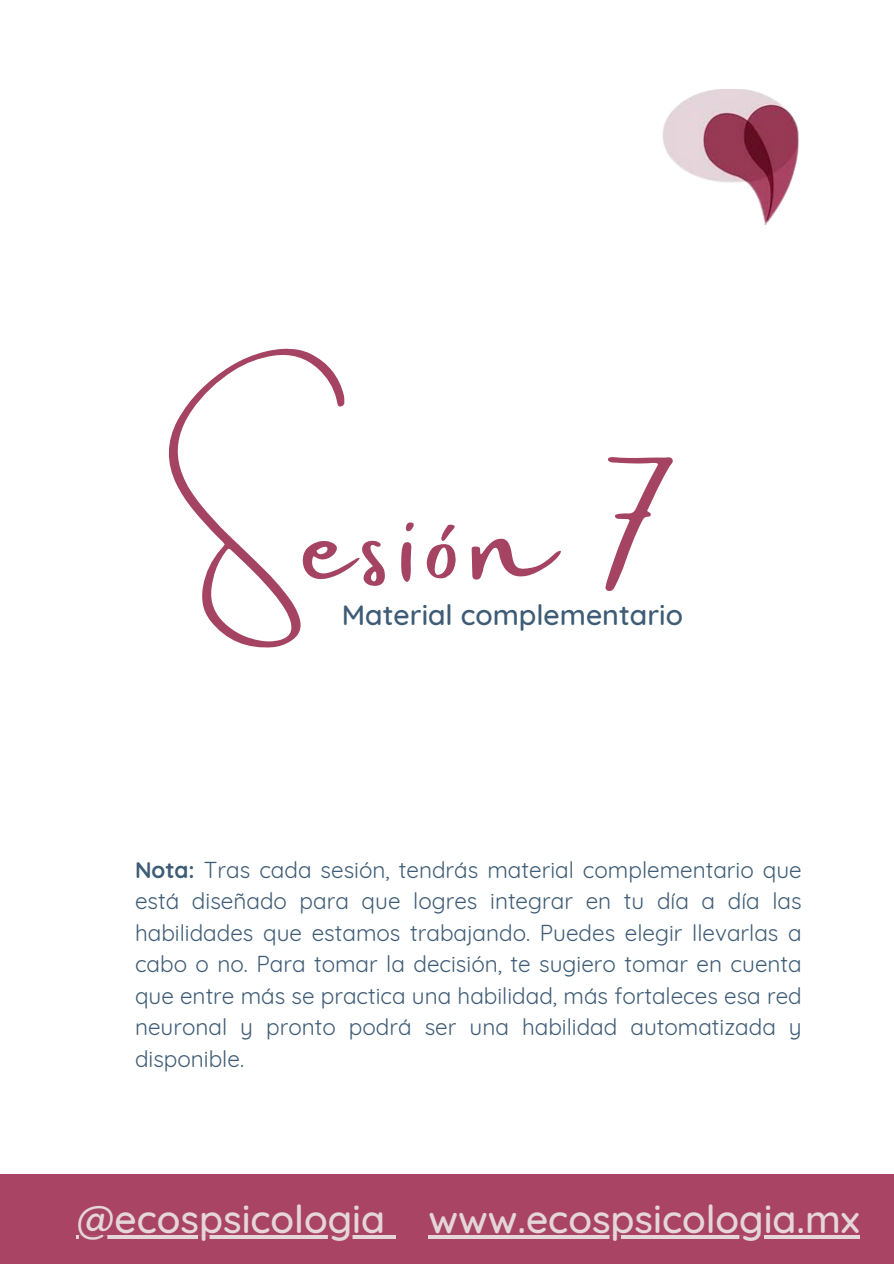
<style>
.page{position:relative;width:894px;height:1264px;background:#fff}
.page>*{position:absolute;margin:0;border:0;box-sizing:border-box;transform-origin:0 0}
.t1{font:120px "Amsterdam Two";letter-spacing:.095em;color:#a54363}
.t2{font:500 39px "Quicksand";color:#e4d6da}
.t3{font:500 28.5px "Quicksand";color:#3e5c76}
.t4{font:22.5px/31.5px "Quicksand";color:#3e5c76;text-align:justify}
.s1{font-weight:700}
</style>
<div class="page">
<div style="left:0;top:1174px;width:893px;height:89px;background:#aa4465"></div>
<img style="left:662px;top:89px;width:137px;height:135px">
<hr style="left:77px;top:1235px;width:308px;height:3px;background:#e4d6da">
<svg style="left:385px;top:1235px;width:11px;height:3px"></svg>
<hr style="left:428px;top:1235px;width:431px;height:3px;background:#e4d6da">
<p class="t1" style="left:185px;top:475px;width:489px">Sesión 7</p>
<p class="t3" style="left:342px;top:596px;width:342px">Material complementario</p>
<h2 class="t4" style="left:135px;top:853px;width:668px"><span class="s1">Nota:</span> Tras cada sesión, tendrás material complementario que está diseñado para que logres integrar en tu día a día las habilidades que estamos trabajando. Puedes elegir llevarlas a cabo o no. Para tomar la decisión, te sugiero tomar en cuenta que entre más se practica una habilidad, más fortaleces esa red neuronal y pronto podrá ser una habilidad automatizada y disponible.</h2>
<h1 class="t2" style="left:77px;top:1194px;width:309px">@ecospsicologia</h1>
<h3 class="t2" style="left:428px;top:1194px;width:433px">www.ecospsicologia.mx</h3>
</div>
